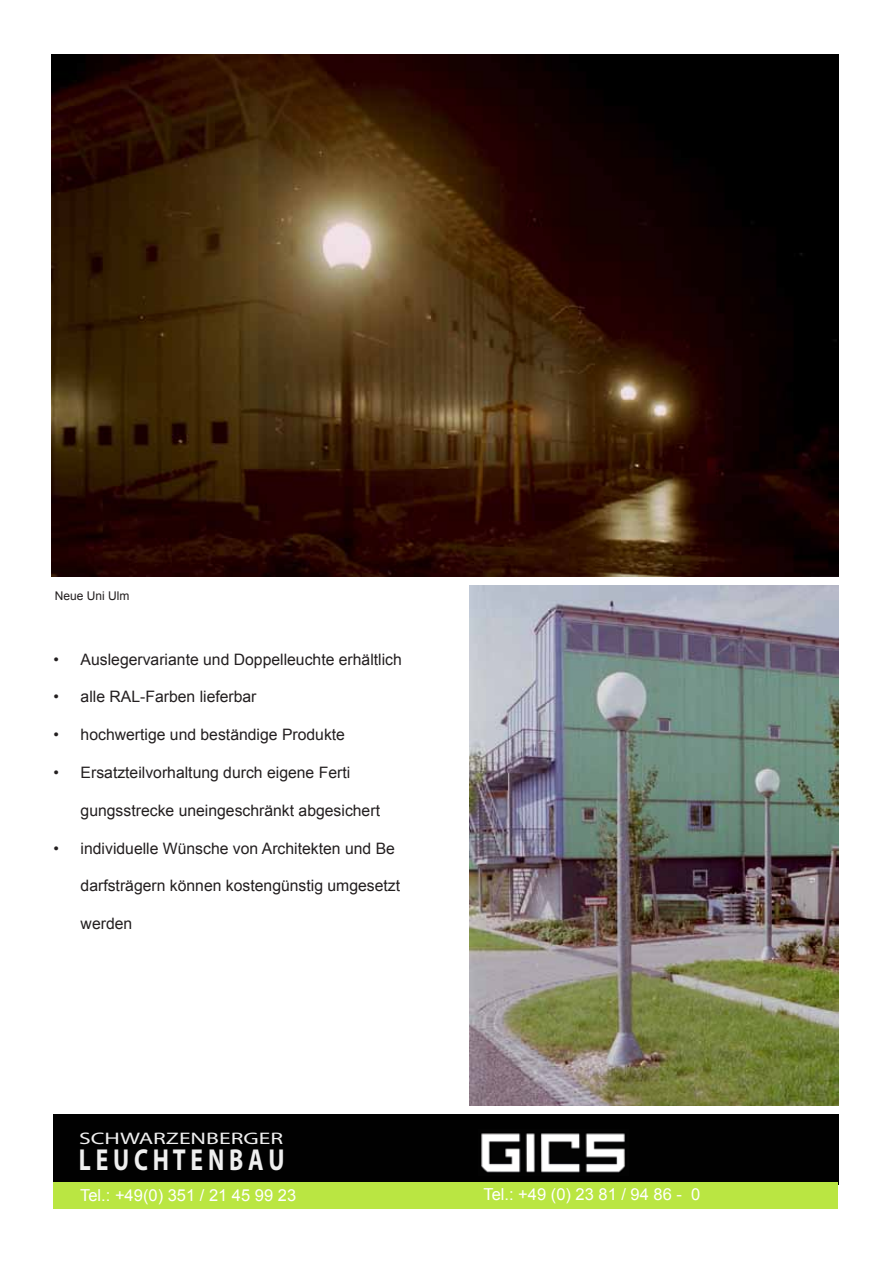
<style>
.page{position:relative;width:893px;height:1263px;background:#fff}
.page>*{position:absolute;margin:0;border:0;box-sizing:border-box;transform-origin:0 0}
.t1{font:700 30.45px "Myriad Pro";color:#efefef;scale:.78 1}
.t2{font:16.8px "Myriad Pro";color:#efefef;scale:1.41 1}
.t3{font:16.5px "Arial";color:#fff}
.t4{font:15.75px "Arial";color:#231f20}
.t5{font:12px "Arial";color:#231f20}
</style>
<div class="page">
<img style="left:470px;top:585px;width:369px;height:521px">
<img style="left:51px;top:54px;width:788px;height:522px">
<div style="left:53px;top:1114px;width:786px;height:70px;background:#010101"></div>
<div style="left:53px;top:1182px;width:785px;height:27px;background:#bae642"></div>
<img style="left:481px;top:1133px;width:144px;height:40px">
<p class="t5" style="left:55px;top:588px;width:76px">Neue Uni Ulm</p>
<p class="t4" style="left:54px;top:649px;width:350px">• Auslegervariante und Doppelleuchte erhältlich</p>
<p class="t4" style="left:54px;top:686px;width:204px">• alle RAL-Farben lieferbar</p>
<p class="t4" style="left:54px;top:724px;width:293px">• hochwertige und beständige Produkte</p>
<p class="t4" style="left:54px;top:762px;width:298px">• Ersatzteilvorhaltung durch eigene Ferti</p>
<p class="t4" style="left:81px;top:800px;width:301px">gungsstrecke uneingeschränkt abgesichert</p>
<p class="t4" style="left:54px;top:838px;width:343px">• individuelle Wünsche von Architekten und Be</p>
<p class="t4" style="left:81px;top:875px;width:321px">darfsträgern können kostengünstig umgesetzt</p>
<p class="t4" style="left:81px;top:913px;width:53px">werden</p>
<p class="t2" style="left:79px;top:1128px;width:146px">SCHWARZENBERGER</p>
<h1 class="t1" style="left:79px;top:1140px;width:265px">L E U C H T E N B A U</h1>
<p class="t3" style="left:80px;top:1184px;width:218px">Tel.: +49(0) 351 / 21 45 99 23</p>
<p class="t3" style="left:483px;top:1183px;width:218px">Tel.: +49 (0) 23 81 / 94 86 - 0</p>
</div>
